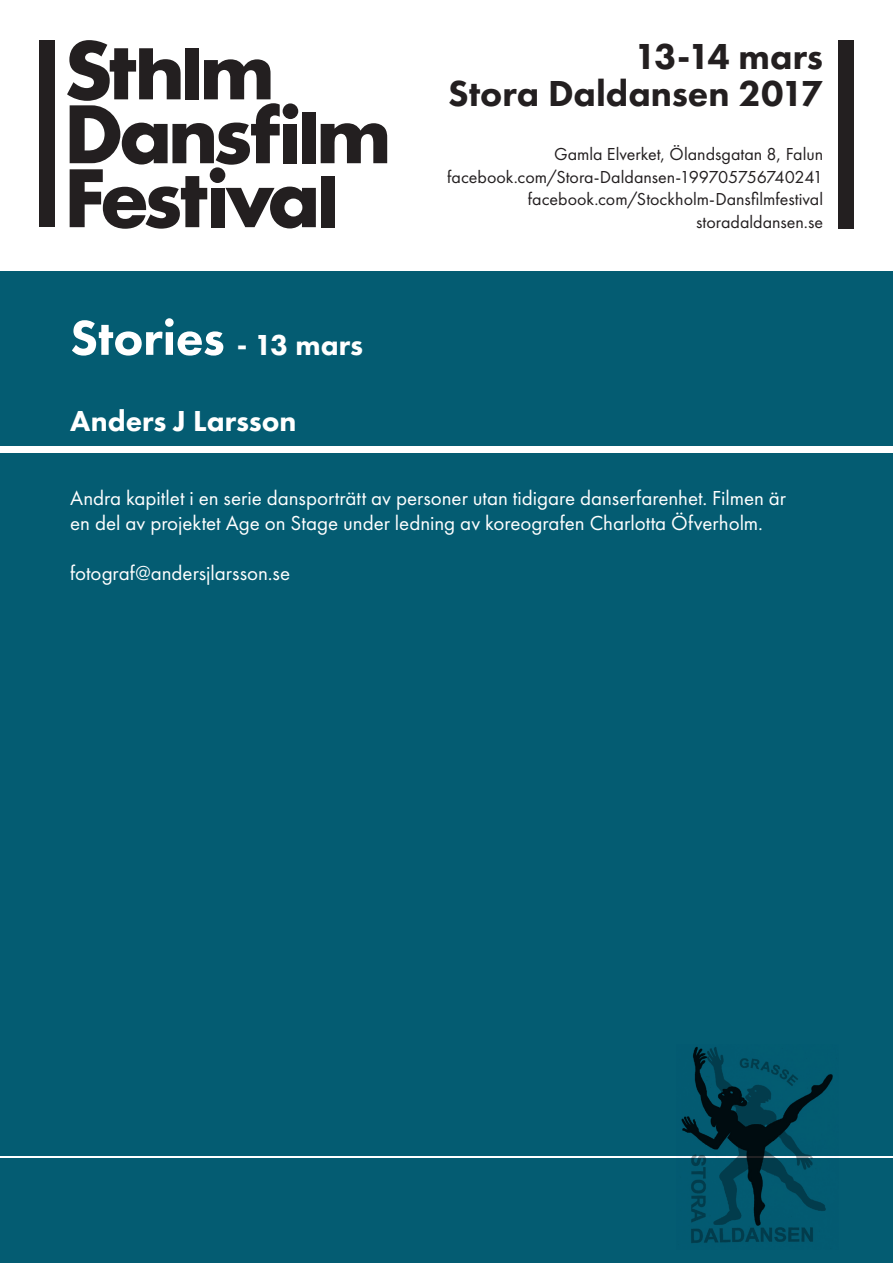
<style>
.page{position:relative;width:893px;height:1263px;background:#fff}
.page>*{position:absolute;margin:0;border:0;box-sizing:border-box;transform-origin:0 0}
.t1{font:800 50.7px "Futura PT";letter-spacing:-.005em;color:#fff}
.t2{font:800 37.5px "Futura PT";color:#231f20}
.t3{font:800 30px "Futura PT";color:#fff}
.t4{font:21px/25.2px "Futura PT";color:#fff}
.t5{font:18px "Futura PT";color:#231f20}
.s1{font-size:30px}
</style>
<div class="page">
<div style="left:0;top:271px;width:893px;height:992px;background:#045c72"></div>
<div style="left:40px;top:41px;width:15px;height:186px;background:#231f20"></div>
<svg style="left:67px;top:40px;width:320px;height:189px"></svg>
<div style="left:838px;top:40px;width:15px;height:189px;background:#231f20"></div>
<div style="left:0;top:446px;width:893px;height:7px;background:#fff"></div>
<hr style="left:0;top:1157px;width:893px;height:1px;background:#fff">
<img style="left:677px;top:1046px;width:161px;height:197px">
<p class="t1" style="left:70px;top:306px;width:294px">Stories <span class="s1">- 13 mars</span></p>
<p class="t3" style="left:70px;top:402px;width:228px">Anders J Larsson</p>
<p class="t2" style="left:634px;top:33px;width:190px">13-14 mars</p>
<p class="t2" style="left:448px;top:70px;width:376px">Stora Daldansen 2017</p>
<p class="t5" style="left:554px;top:144px;width:271px">Gamla Elverket, Ölandsgatan 8, Falun</p>
<p class="t5" style="left:447px;top:166px;width:377px">facebook.com/Stora-Daldansen-199705756740241</p>
<p class="t5" style="left:528px;top:189px;width:297px">facebook.com/Stockholm-Dansfilmfestival</p>
<p class="t5" style="left:696px;top:211px;width:128px">storadaldansen.se</p>
<p class="t4" style="left:70px;top:485px;width:717px">Andra kapitlet i en serie dansporträtt av personer utan tidigare danserfarenhet. Filmen är en del av projektet Age on Stage under ledning av koreografen Charlotta Öfverholm.</p>
<p class="t4" style="left:70px;top:561px;width:222px">fotograf@andersjlarsson.se</p>
</div>
